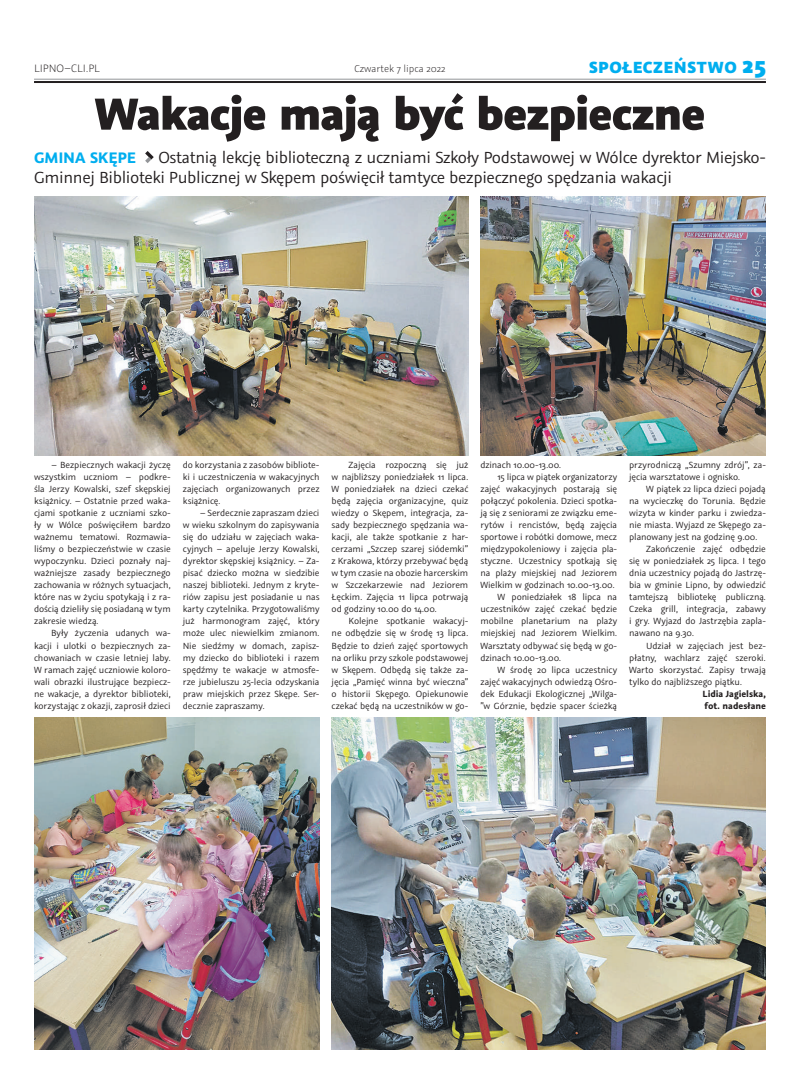
<style>
.page{position:relative;width:800px;height:1078px;background:#fff}
.page>*{position:absolute;margin:0;border:0;box-sizing:border-box;transform-origin:0 0}
.t1{font:800 50px "Graublau Sans";letter-spacing:-.03em;color:#231f20}
.t2{font:18px/20px "Graublau Sans";letter-spacing:-.02em;color:#231f20}
.t3{font:800 18px "Graublau Sans";letter-spacing:.03em;color:#00aeef}
.t4{font:300 12px "Graublau Sans";color:#231f20}
.t5{font:300 11px "Graublau Sans";color:#231f20}
.t6{font:10px/12px "Graublau Sans";letter-spacing:-.01em;color:#231f20;text-align:justify}
.t7{font:700 10px/12px "Graublau Sans";letter-spacing:-.005em;color:#231f20}
.s1{font-size:26px}
.s2{font-weight:700;font-size:17px;color:#00aeef}
</style>
<div class="page">
<hr style="left:34px;top:79px;width:731px;height:1px;background:#939598">
<hr style="left:34px;top:81px;width:731px;height:2px;background:#231f20">
<svg style="left:145px;top:151px;width:9px;height:12px"></svg>
<img style="left:480px;top:196px;width:285px;height:259px">
<img style="left:34px;top:196px;width:434px;height:259px">
<img style="left:34px;top:717px;width:285px;height:332px">
<img style="left:331px;top:717px;width:434px;height:332px">
<p class="t4" style="left:34px;top:61px;width:67px">LIPNO–CLI.PL</p>
<p class="t5" style="left:354px;top:62px;width:92px">Czwartek 7 lipca 2022</p>
<h2 class="t3" style="left:589px;top:55px;width:179px">społeczeństwo <span class="s1">25</span></h2>
<h1 class="t1" style="left:94px;top:80px;width:612px">Wakacje mają być bezpieczne</h1>
<h2 class="t2" style="left:34px;top:147px;width:733px"><span class="s2">GMINA SKĘPE</span> Ostatnią lekcję biblioteczną z uczniami Szkoły Podstawowej w Wólce dyrektor Miejsko-<br>Gminnej Biblioteki Publicznej w Skępem poświęcił tamtyce bezpiecznego spędzania wakacji</h2>
<p class="t6" style="left:34px;top:459px;width:138px;text-indent:17px">– Bezpiecznych wakacji życzę wszystkim uczniom – podkre&shy;śla Jerzy Kowalski, szef skępskiej książnicy. – Ostatnie przed waka&shy;cjami spotkanie z uczniami szko&shy;ły w Wólce poświęciłem bardzo ważnemu tematowi. Rozmawia&shy;liśmy o bezpieczeństwie w czasie wypoczynku. Dzieci poznały naj&shy;ważniejsze zasady bezpiecznego zachowania w różnych sytuacjach, które nas w życiu spotykają i z ra&shy;dością dzieliły się posiadaną w tym zakresie wiedzą.</p>
<p class="t6" style="left:34px;top:627px;width:138px;text-indent:17px">Były życzenia udanych wa&shy;kacji i ulotki o bezpiecznych za&shy;chowaniach w czasie letniej laby.<br>W ramach zajęć uczniowie koloro&shy;wali obrazki ilustrujące bezpiecz&shy;ne wakacje, a dyrektor biblioteki, korzystając z okazji, zaprosił dzieci</p>
<p class="t6" style="left:183px;top:459px;width:138px">do korzystania z zasobów bibliote&shy;ki i uczestniczenia w wakacyjnych zajęciach organizowanych przez książnicę.</p>
<p class="t6" style="left:183px;top:507px;width:138px;text-indent:17px">– Serdecznie zapraszam dzieci w wieku szkolnym do zapisywania się do udziału w zajęciach waka&shy;cyjnych – apeluje Jerzy Kowalski, dyrektor skępskiej książnicy. – Za&shy;pisać dziecko można w siedzibie naszej biblioteki. Jednym z kryte&shy;riów zapisu jest posiadanie u nas karty czytelnika. Przygotowaliśmy już harmonogram zajęć, który może ulec niewielkim zmianom.<br>Nie siedźmy w domach, zapisz&shy;my dziecko do biblioteki i razem spędźmy te wakacje w atmosfe&shy;rze jubieluszu 25-lecia odzyskania praw miejskich przez Skępe. Ser&shy;decznie zapraszamy.</p>
<p class="t6" style="left:331px;top:459px;width:138px;text-indent:17px">Zajęcia rozpoczną się już w najbliższy poniedziałek 11 lipca.<br>W poniedziałek na dzieci czekać będą zajęcia organizacyjne, quiz wiedzy o Skępem, integracja, za&shy;sady bezpiecznego spędzania wa&shy;kacji, ale także spotkanie z har&shy;cerzami „Szczep szarej siódemki” z Krakowa, którzy przebywać będą w tym czasie na obozie harcerskim w Szczekarzewie nad Jeziorem Łęckim. Zajęcia 11 lipca potrwają od godziny 10.00 do 14.00.</p>
<p class="t6" style="left:331px;top:615px;width:138px;text-indent:17px">Kolejne spotkanie wakacyj&shy;ne odbędzie się w środę 13 lipca.<br>Będzie to dzień zajęć sportowych na orliku przy szkole podstawowej w Skępem. Odbędą się także za&shy;jęcia „Pamięć winna być wieczna” o historii Skępego. Opiekunowie czekać będą na uczestników w go-</p>
<p class="t6" style="left:480px;top:459px;width:82px">dzinach 10.00-13.00.</p>
<p class="t6" style="left:497px;top:471px;width:121px">15 lipca w piątek organizatorzy</p>
<p class="t6" style="left:480px;top:483px;width:138px">zajęć wakacyjnych postarają się</p>
<p class="t6" style="left:480px;top:495px;width:138px">połączyć pokolenia. Dzieci spotka-</p>
<p class="t6" style="left:480px;top:507px;width:138px">ją się z seniorami ze związku eme-</p>
<p class="t6" style="left:480px;top:519px;width:138px">rytów i rencistów, będą zajęcia</p>
<p class="t6" style="left:480px;top:531px;width:138px">sportowe i robótki domowe, mecz</p>
<p class="t6" style="left:480px;top:543px;width:138px">międzypokoleniowy i zajęcia pla-</p>
<p class="t6" style="left:480px;top:555px;width:138px">styczne. Uczestnicy spotkają się</p>
<p class="t6" style="left:480px;top:567px;width:138px">na plaży miejskiej nad Jeziorem</p>
<p class="t6" style="left:480px;top:579px;width:136px">Wielkim w godzinach 10.00-13.00.</p>
<p class="t6" style="left:497px;top:591px;width:121px">W poniedziałek 18 lipca na</p>
<p class="t6" style="left:480px;top:603px;width:138px">uczestników zajęć czekać będzie</p>
<p class="t6" style="left:480px;top:615px;width:138px">mobilne planetarium na plaży</p>
<p class="t6" style="left:480px;top:627px;width:138px">miejskiej nad Jeziorem Wielkim.</p>
<p class="t6" style="left:480px;top:639px;width:138px">Warsztaty odbywać się będą w go-</p>
<p class="t6" style="left:480px;top:651px;width:82px">dzinach 10.00-13.00.</p>
<p class="t6" style="left:497px;top:663px;width:121px">W środę 20 lipca uczestnicy</p>
<p class="t6" style="left:480px;top:675px;width:138px">zajęć wakacyjnych odwiedzą Ośro-</p>
<p class="t6" style="left:480px;top:687px;width:138px">dek Edukacji Ekologicznej „Wilga-</p>
<p class="t6" style="left:480px;top:699px;width:138px">”w Górznie, będzie spacer ścieżką</p>
<p class="t6" style="left:629px;top:459px;width:138px">przyrodniczą „Szumny zdrój”, za&shy;jęcia warsztatowe i ognisko.</p>
<p class="t6" style="left:646px;top:483px;width:121px">W piątek 22 lipca dzieci pojadą</p>
<p class="t6" style="left:629px;top:495px;width:138px">na wycieczkę do Torunia. Będzie</p>
<p class="t6" style="left:629px;top:507px;width:138px">wizyta w kinder parku i zwiedza-</p>
<p class="t6" style="left:629px;top:519px;width:138px">nie miasta. Wyjazd ze Skępego za-</p>
<p class="t6" style="left:629px;top:531px;width:130px">planowany jest na godzinę 9.00.</p>
<p class="t6" style="left:646px;top:543px;width:121px">Zakończenie zajęć odbędzie</p>
<p class="t6" style="left:629px;top:555px;width:138px">się w poniedziałek 25 lipca. I tego</p>
<p class="t6" style="left:629px;top:567px;width:138px">dnia uczestnicy pojadą do Jastrzę-</p>
<p class="t6" style="left:629px;top:579px;width:138px">bia w gminie Lipno, by odwiedzić</p>
<p class="t6" style="left:629px;top:591px;width:138px">tamtejszą bibliotekę publiczną.</p>
<p class="t6" style="left:629px;top:603px;width:138px">Czeka grill, integracja, zabawy</p>
<p class="t6" style="left:629px;top:615px;width:138px">i gry. Wyjazd do Jastrzębia zapla-</p>
<p class="t6" style="left:629px;top:627px;width:66px">nawano na 9.30.</p>
<p class="t6" style="left:646px;top:639px;width:121px">Udział w zajęciach jest bez-</p>
<p class="t6" style="left:629px;top:651px;width:138px">płatny, wachlarz zajęć szeroki.</p>
<p class="t6" style="left:629px;top:663px;width:138px">Warto skorzystać. Zapisy trwają</p>
<p class="t6" style="left:629px;top:675px;width:114px">tylko do najbliższego piątku.</p>
<p class="t7" style="left:702px;top:687px;width:65px">Lidia Jagielska, fot. nadesłane</p>
</div>
